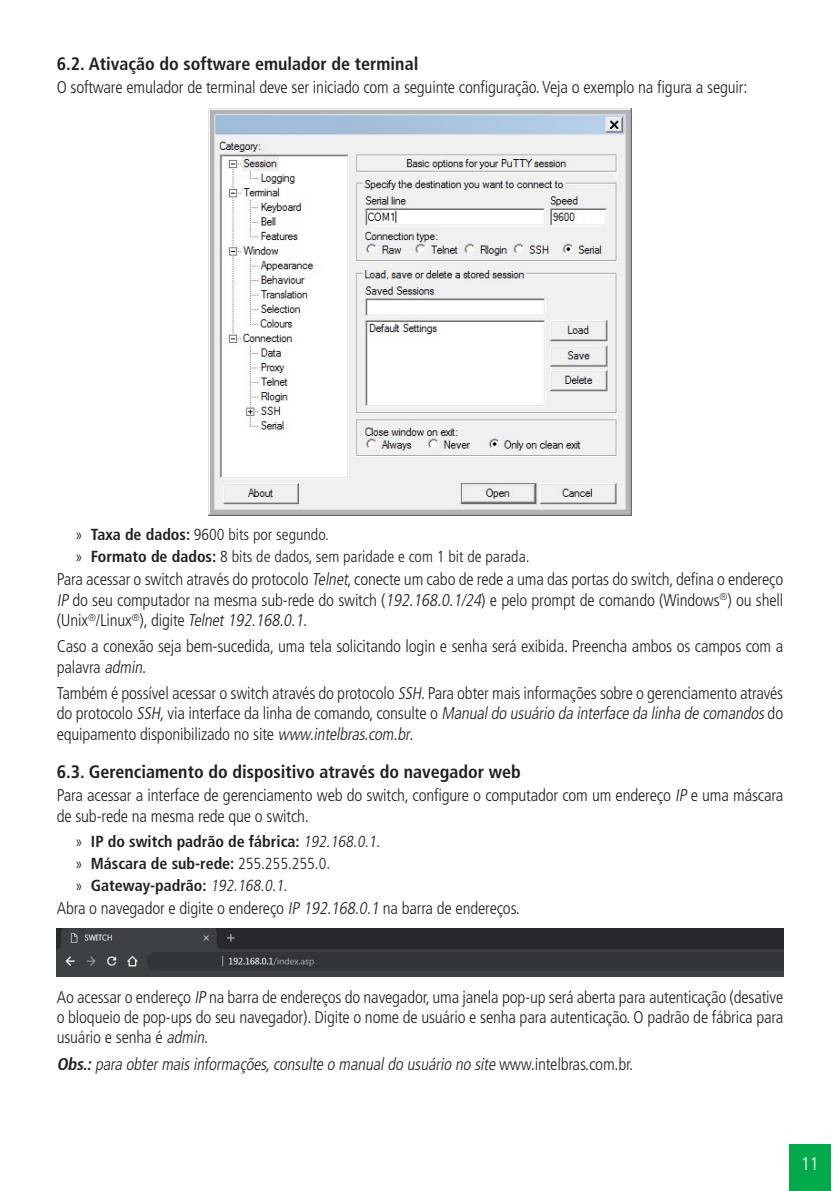
<style>
.page{position:relative;width:840px;height:1191px;background:#fff}
.page>*{position:absolute;margin:0;border:0;box-sizing:border-box;transform-origin:0 0}
.t1{font:300 condensed 18.2px "Frutiger LT Std";color:#fff}
.t2{font:700 condensed 18px "Frutiger LT Std";color:#231f20}
._0__Corpo_de_texto{font:300 condensed 17px/20.4px "Frutiger LT Std";letter-spacing:-.01em;color:#231f20;text-align:justify}
._0__Corpo_de_texto-2{font:italic 300 condensed 17px "Frutiger LT Std";color:#231f20}
.t3{font:700 condensed 16px "Frutiger LT Std";color:#231f20}
.t4{font:300 condensed 16px "Frutiger LT Std";color:#231f20}
.s1{font-weight:700}
.s2{font-style:italic}
.s3{font-weight:300}
.s4{font-weight:300;font-style:italic}
.s5{font-style:normal}
</style>
<div class="page">
<div style="left:788px;top:1144px;width:42px;height:47px;background:#03aa4b"></div>
<img style="left:208px;top:108px;width:423px;height:407px">
<img style="left:57px;top:928px;width:725px;height:48px">
<p class="t2" style="left:57px;top:53px;width:363px">6.2. Ativação do software emulador de terminal</p>
<p class="_0__Corpo_de_texto" style="left:57px;top:78px;width:691px">O software emulador de terminal deve ser iniciado com a seguinte configuração. Veja o exemplo na figura a seguir:</p>
<p class="t4" style="left:75px;top:525px;width:255px">» <span class="s1">Taxa de dados:</span> 9600 bits por segundo.</p>
<p class="t4" style="left:75px;top:547px;width:455px">» <span class="s1">Formato de dados:</span> 8 bits de dados, sem paridade e com 1 bit de parada.</p>
<p class="_0__Corpo_de_texto" style="left:57px;top:569px;width:727px">Para acessar o switch através do protocolo <span class="s2">Telnet</span>, conecte um cabo de rede a uma das portas do switch, defina o endereço <span class="s2">IP</span> do seu computador na mesma sub-rede do switch (<span class="s2">192.168.0.1/24</span>) e pelo prompt de comando (Windows<sup>®</sup>) ou shell (Unix<sup>®</sup>/Linux<sup>®</sup>), digite <span class="s2">Telnet192.168.0.1</span>.</p>
<p class="_0__Corpo_de_texto" style="left:57px;top:636px;width:727px">Caso a conexão seja bem-sucedida, uma tela solicitando login e senha será exibida. Preencha ambos os campos com a palavra <span class="s2">admin</span>.</p>
<p class="_0__Corpo_de_texto" style="left:57px;top:683px;width:727px">Também é possível acessar o switch através do protocolo <span class="s2">SSH</span>. Para obter mais informações sobre o gerenciamento através do protocolo <span class="s2">SSH,</span>via interface da linha de comando, consulte o <span class="s2">Manualdo usuário da interface da linha de comandos</span>do equipamento disponibilizado no site <span class="s2">www.intelbras.com.br</span>.</p>
<p class="t2" style="left:57px;top:761px;width:465px">6.3. Gerenciamento do dispositivo através do navegador web</p>
<p class="_0__Corpo_de_texto" style="left:57px;top:785px;width:727px">Para acessar a interface de gerenciamento web do switch, configure o computador com um endereço <span class="s2">IP</span> e uma máscara de sub-rede na mesma rede que o switch.</p>
<p class="t3" style="left:75px;top:831px;width:309px"><span class="s3">»</span> IP do switch padrão de fábrica: <span class="s4">192.168.0.1.</span></p>
<p class="t3" style="left:75px;top:853px;width:256px"><span class="s3">»</span> Máscara de sub-rede: <span class="s3">255.255.255.0.</span></p>
<p class="t3" style="left:75px;top:875px;width:216px"><span class="s3">»</span> Gateway-padrão: <span class="s4">192.168.0.1.</span></p>
<p class="_0__Corpo_de_texto" style="left:57px;top:898px;width:464px">Abra o navegador e digite o endereço <span class="s2">IP 192.168.0.1</span> na barra de endereços.</p>
<p class="_0__Corpo_de_texto" style="left:57px;top:986px;width:727px">Ao acessar o endereço <span class="s2">IP</span> na barra de endereços do navegador, uma janela pop-up será aberta para autenticação (desative o bloqueio de pop-ups do seu navegador). Digite o nome de usuário e senha para autenticação. O padrão de fábrica para usuário e senha é <span class="s2">admin</span>.</p>
<p class="_0__Corpo_de_texto-2" style="left:57px;top:1054px;width:578px"><span class="s1">Obs.:</span>para obtermaisinformações,consulte o manualdo usuário no site <span class="s5">www. i n t e l b ra s. co m . b r.</span></p>
<p class="t1" style="left:800px;top:1153px;width:19px">11</p>
</div>
